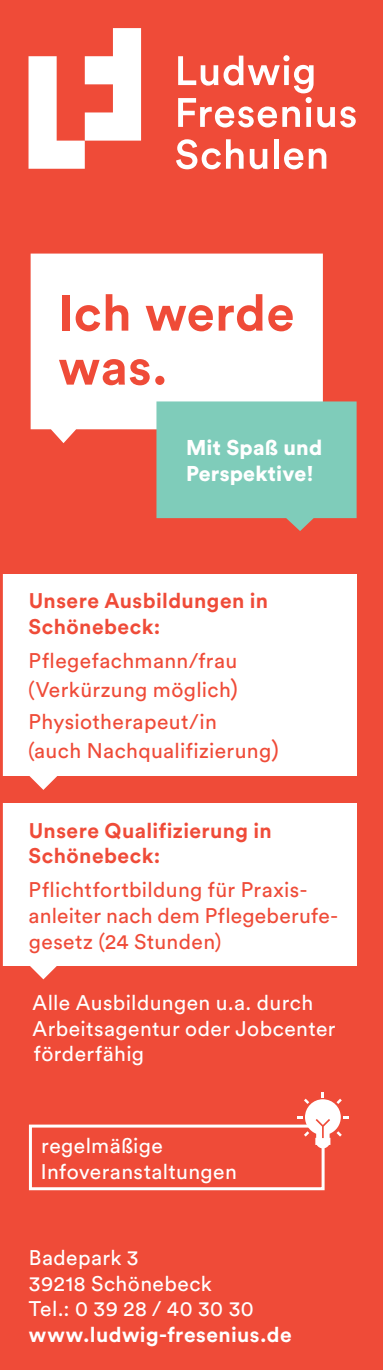
<style>
.page{position:relative;width:383px;height:1370px;background:#fff}
.page>*{position:absolute;margin:0;border:0;box-sizing:border-box;transform-origin:0 0}
.t1{font:700 50.4px/54px "Circular Std";letter-spacing:.01em;color:#ef4b38}
.t2{font:900 21.3px/25.8px "Circular Std";letter-spacing:.01em;color:#fff}
.t3{font:21px/29.1px "Circular Std";letter-spacing:.015em;color:#ef4b38}
.t4{font:21px/25.5px "Circular Std";letter-spacing:.02em;color:#fff}
.t5{font:700 21px/25.5px "Circular Std";letter-spacing:.02em;color:#ef4b38}
.t6{font:700 21px "Circular Std";letter-spacing:.02em;color:#fff}
.s1{font-size:24px}
</style>
<div class="page">
<div style="left:0;top:0;width:383px;height:1369px;background:#ef4b38"></div>
<div style="left:0;top:574px;width:356px;height:201px;background:#fff"></div>
<svg style="left:29px;top:965px;width:29px;height:14px"></svg>
<div style="left:0;top:803px;width:356px;height:162px;background:#fff"></div>
<hr style="left:0;top:1px;width:3px;height:1368px;background:#ef4b38">
<div style="left:29px;top:1124px;width:295px;height:65px;border:3px solid #fff"></div>
<svg style="left:297px;top:1092px;width:51px;height:56px"></svg>
<svg style="left:29px;top:28px;width:112px;height:141px"></svg>
<svg style="left:178px;top:55px;width:177px;height:72px"></svg>
<svg style="left:176px;top:139px;width:67px;height:30px"></svg>
<svg style="left:250px;top:149px;width:17px;height:20px"></svg>
<hr style="left:274px;top:139px;width:4px;height:30px;background:#fff">
<svg style="left:284px;top:148px;width:42px;height:21px"></svg>
<svg style="left:29px;top:775px;width:29px;height:14px"></svg>
<div style="left:31px;top:253px;width:292px;height:190px;background:#fff"></div>
<svg style="left:156px;top:401px;width:200px;height:130px;background:#8abfad"></svg>
<h1 class="t1" style="left:58px;top:285px;width:237px">Ich werde was.</h1>
<p class="t2" style="left:186px;top:434px;width:138px">Mit Spaß und<br>Perspektive!</p>
<p class="t5" style="left:28px;top:587px;width:241px">Unsere Ausbildungen in<br>Schönebeck:</p>
<p class="t3" style="left:28px;top:645px;width:211px">Pflegefachmann/frau (Verkürzung möglich<span class="s1">)</span></p>
<p class="t3" style="left:28px;top:707px;width:252px">Physiotherapeut/in<br>(auch Nachqualifizierung<span class="s1">)</span></p>
<p class="t5" style="left:28px;top:816px;width:245px">Unsere Qualifizierung in<br>Schönebeck:</p>
<p class="t3" style="left:29px;top:876px;width:311px;line-height:25.5px">Pflichtfortbildung für Praxis&shy;anleiter nach dem Pflegeberufe&shy;gesetz (24 Stunden)</p>
<p class="t4" style="left:32px;top:989px;width:304px">Alle Ausbildungen u.a. durch<br>Arbeitsagentur oder Jobcenter förderfähig</p>
<p class="t4" style="left:41px;top:1132px;width:197px">regelmäßige<br>Infoveranstaltungen</p>
<p class="t4" style="left:29px;top:1244px;width:226px">Badepark 3<br>39218 Schönebeck<br>Tel.: 0 39 28 / 40 30 30</p>
<p class="t6" style="left:29px;top:1320px;width:264px">www.ludwig-fresenius.de</p>
</div>
